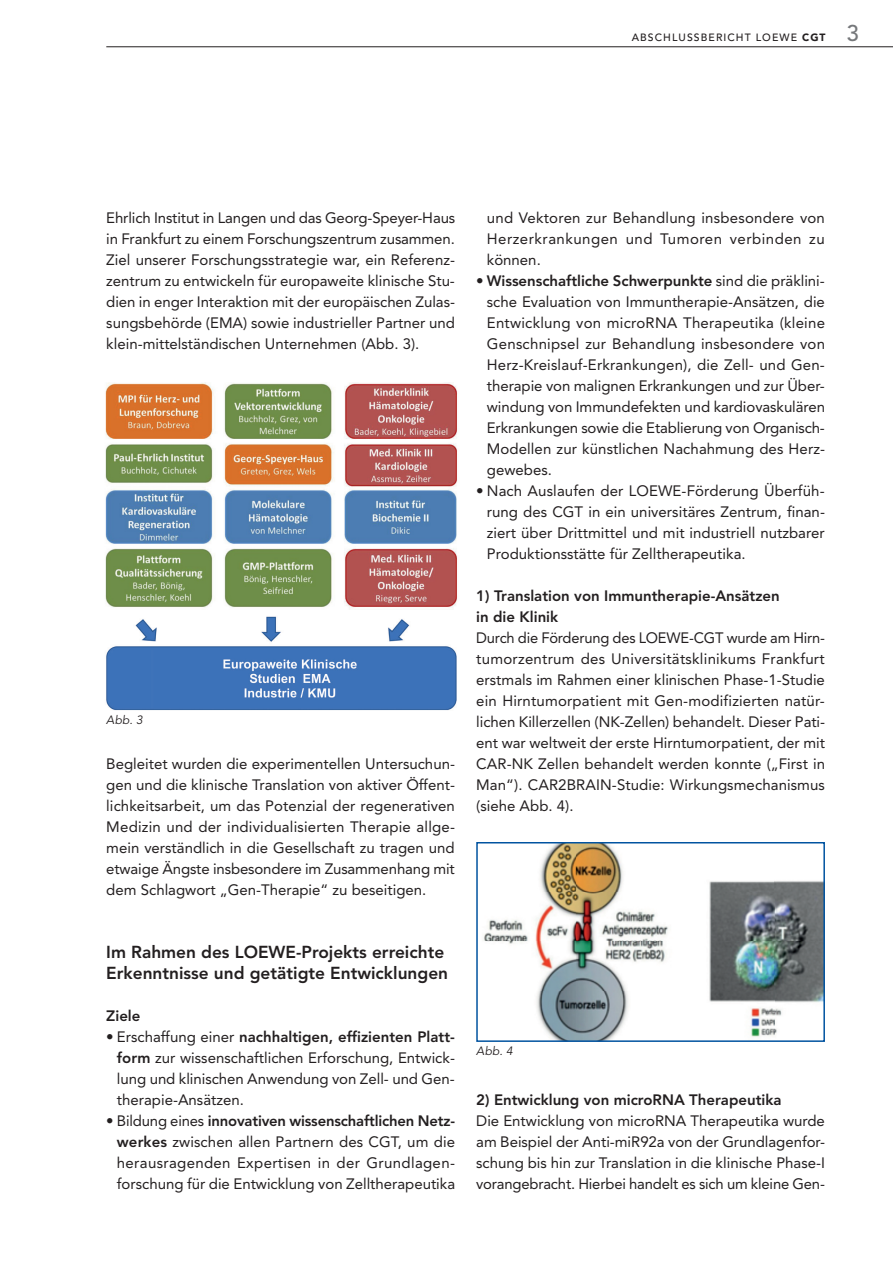
<style>
.page{position:relative;width:893px;height:1263px;background:#fff}
.page>*{position:absolute;margin:0;border:0;box-sizing:border-box;transform-origin:0 0}
.t1{font:800 17.25px/21px "Avenir LT Std";color:#231f20}
.t2{font:15px/21px "Avenir LT Std";color:#231f20;text-align:justify}
.t3{font:800 15px/21px "Avenir LT Std";color:#231f20}
.t4{font:italic 12px "Avenir LT Std";letter-spacing:.025em;color:#231f20}
.t5{font:500 10.5px "Avenir LT Std";letter-spacing:.1em;color:#231f20}
.s1{font-weight:900}
.s2{font-size:22.5px;color:#76787b}
.s3{font-weight:800}
</style>
<div class="page">
<hr style="left:106px;top:47px;width:787px;height:1px;background:#231f20">
<img style="left:105px;top:382px;width:353px;height:329px">
<img style="left:484px;top:845px;width:338px;height:194px">
<div style="left:476px;top:842px;width:349px;height:200px;border:2px solid #0153a0"></div>
<p class="t5" style="left:632px;top:32px;width:229px">ABSCHLUSSBERICHT LOEWE <span class="s1">CGT</span> <span class="s2">3</span></p>
<p class="t2" style="left:106px;top:207px;width:350px">Ehrlich Institut in Langen und das Georg-Speyer-Haus in Frankfurt zu einem Forschungszentrum zusammen.<br>Ziel unserer Forschungsstrategie war, ein Referenz&shy;zentrum zu entwickeln für europaweite klinische Stu&shy;dien in enger Interaktion mit der europäischen Zulas&shy;sungsbehörde (EMA) sowie industrieller Partner und klein-mittelständischen Unternehmen (Abb. 3).</p>
<p class="t4" style="left:106px;top:713px;width:38px">Abb. 3</p>
<p class="t2" style="left:106px;top:753px;width:350px">Begleitet wurden die experimentellen Untersuchun&shy;gen und die klinische Translation von aktiver Öffent&shy;lichkeitsarbeit, um das Potenzial der regenerativen Medizin und der individualisierten Therapie allge&shy;mein verständlich in die Gesellschaft zu tragen und etwaige Ängste insbesondere im Zusammenhang mit dem Schlagwort „Gen-Therapie“ zu beseitigen.</p>
<p class="t1" style="left:106px;top:941px;width:343px">Im Rahmen des LOEWE-Projekts erreichte<br>Erkenntnisse und getätigte Entwicklungen</p>
<p class="t3" style="left:106px;top:1005px;width:36px">Ziele</p>
<p class="t2" style="left:117px;top:1026px;width:340px;text-indent:-11px">• Erschaffung einer <span class="s3">nachhaltigen, effizienten Platt&shy;form</span> zur wissenschaftlichen Erforschung, Entwick&shy;lung und klinischen Anwendung von Zell- und Gen&shy;therapie-Ansätzen.</p>
<p class="t2" style="left:117px;top:1110px;width:340px;text-indent:-11px">• Bildung eines <span class="s3">innovativen wissenschaftlichen Netz&shy;werkes</span> zwischen allen Partnern des CGT, um die herausragenden Expertisen in der Grundlagen&shy;forschung für die Entwicklung von Zelltherapeutika</p>
<p class="t2" style="left:487px;top:207px;width:340px">und Vektoren zur Behandlung insbesondere von Herzerkrankungen und Tumoren verbinden zu können.</p>
<p class="t2" style="left:487px;top:270px;width:340px;text-indent:-11px"><span class="s3">• Wissenschaftliche Schwerpunkte</span> sind die präklini&shy;sche Evaluation von Immuntherapie-Ansätzen, die Entwicklung von microRNA Therapeutika (kleine Genschnipsel zur Behandlung insbesondere von Herz-Kreislauf-Erkrankungen), die Zell- und Gen&shy;therapie von malignen Erkrankungen und zur Über&shy;windung von Immundefekten und kardiovaskulären Erkrankungen sowie die Etablierung von Organisch-Modellen zur künstlichen Nachahmung des Herz&shy;gewebes.</p>
<p class="t2" style="left:487px;top:480px;width:340px;text-indent:-11px">• Nach Auslaufen der LOEWE-Förderung Überfüh&shy;rung des CGT in ein universitäres Zentrum, finan&shy;ziert über Drittmittel und mit industriell nutzbarer Produktionsstätte für Zelltherapeutika.</p>
<p class="t3" style="left:476px;top:585px;width:305px">1) Translation von Immuntherapie-Ansätzen in die Klinik</p>
<p class="t2" style="left:476px;top:627px;width:350px">Durch die Förderung des LOEWE-CGT wurde am Hirn&shy;tumorzentrum des Universitätsklinikums Frankfurt erstmals im Rahmen einer klinischen Phase-1-Studie ein Hirntumorpatient mit Gen-modifizierten natür&shy;lichen Killerzellen (NK-Zellen) behandelt. Dieser Pati&shy;ent war weltweit der erste Hirntumorpatient, der mit CAR-NK Zellen behandelt werden konnte („First in Man“). CAR2BRAIN-Studie: Wirkungsmechanismus (siehe Abb. 4).</p>
<p class="t4" style="left:476px;top:1044px;width:38px">Abb. 4</p>
<p class="t3" style="left:476px;top:1089px;width:307px">2) Entwicklung von microRNA Therapeutika</p>
<p class="t2" style="left:476px;top:1110px;width:350px">Die Entwicklung von microRNA Therapeutika wurde am Beispiel der Anti-miR92a von der Grundlagenfor&shy;schung bis hin zur Translation in die klinische Phase-I vorangebracht. Hierbei handelt es sich um kleine Gen-</p>
</div>
